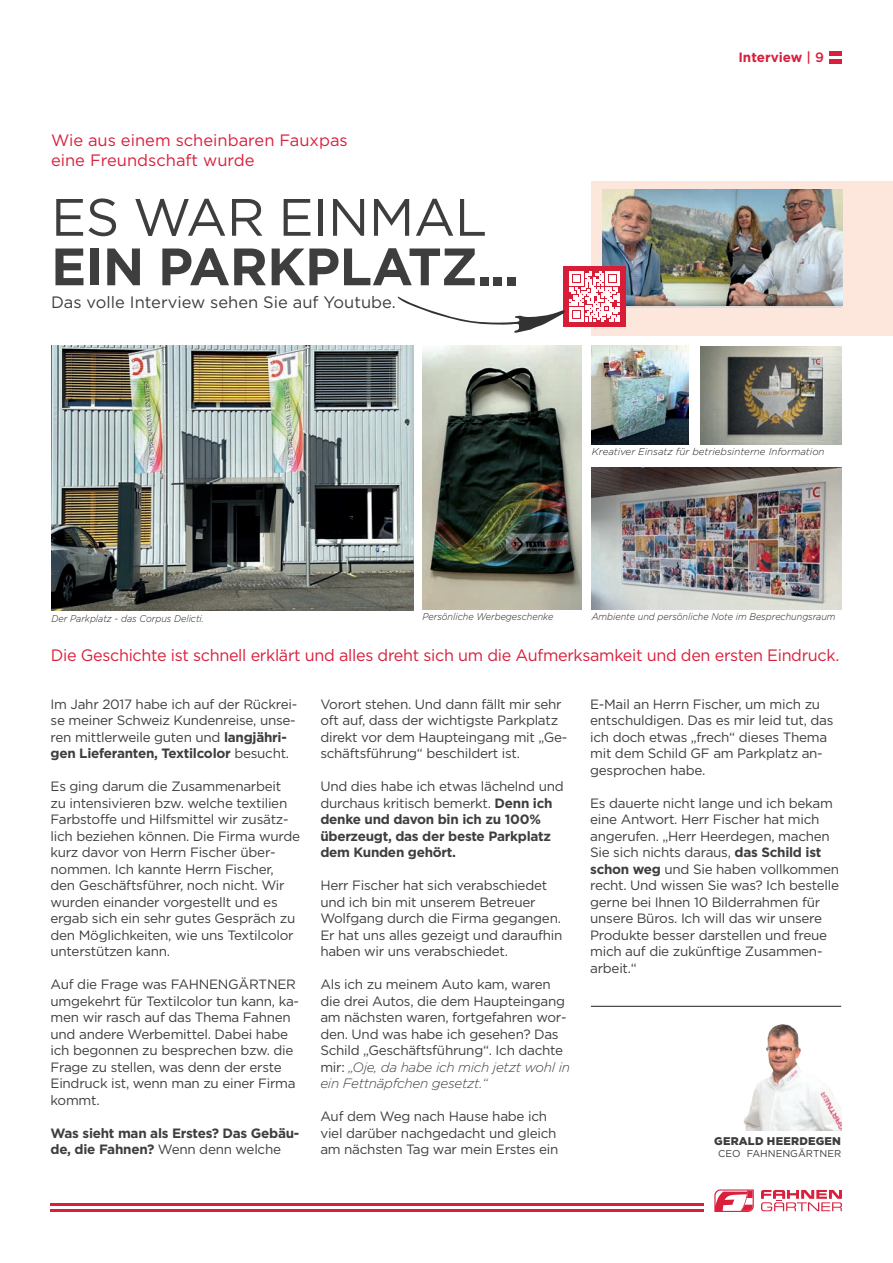
<style>
.page{position:relative;width:893px;height:1263px;background:#fff}
.page>*{position:absolute;margin:0;border:0;box-sizing:border-box;transform-origin:0 0}
.t1{font:700 52.5px "Gotham Pro";letter-spacing:-.01em;color:#3e3e3f}
.t2{font:52.5px "Gotham Pro";letter-spacing:-.01em;color:#3e3e3f}
.t3{font:16.5px "Gotham Pro";letter-spacing:-.02em;color:#da1f3d}
.t4{font:16.5px/19.8px "Gotham Pro";color:#da1f3d}
.t5{font:16.5px "Gotham Pro";color:#3e3e3f}
.t6{font:13.5px/16.5px "Gotham Pro";letter-spacing:-.02em;color:#3e3e3f}
.t7{font:700 13.5px/16.5px "Gotham Pro";letter-spacing:-.02em;color:#3e3e3f}
.t8{font:700 13.5px "Gotham Pro";color:#da1f3d}
.t9{font:900 11.25px "Gotham Pro";letter-spacing:.02em;color:#3e3e3f}
.t10{font:italic 300 9.9px "Gotham Pro";color:#231f20;scale:.92 1}
.t11{font:italic 300 9.9px "Gotham Pro";color:#231f20}
.t12{font:9.9px "Gotham Pro";color:#3e3e3f}
.s1{font-weight:500}
.s2{font-weight:700}
.s3{font-weight:400}
.s4{font-weight:300;font-style:italic}
</style>
<div class="page">
<hr style="left:51px;top:1203px;width:653px;height:3px;background:#da1f3d">
<hr style="left:51px;top:1209px;width:653px;height:3px;background:#da1f3d">
<svg style="left:714px;top:1189px;width:40px;height:23px"></svg>
<svg style="left:761px;top:1190px;width:81px;height:21px"></svg>
<hr style="left:829px;top:51px;width:13px;height:4px;background:#da1f3d">
<div style="left:829px;top:59px;width:13px;height:5px;background:#da1f3d"></div>
<img style="left:51px;top:346px;width:362px;height:265px">
<img style="left:592px;top:346px;width:97px;height:99px">
<img style="left:423px;top:346px;width:158px;height:264px">
<img style="left:700px;top:347px;width:142px;height:98px">
<img style="left:592px;top:468px;width:250px;height:142px">
<div style="left:592px;top:181px;width:301px;height:154px;background:#fde7dc"></div>
<img style="left:602px;top:189px;width:240px;height:117px">
<div style="left:563px;top:267px;width:63px;height:60px;background:#d81d37"></div>
<svg style="left:398px;top:272px;width:221px;height:61px"></svg>
<img style="left:743px;top:1024px;width:98px;height:106px">
<hr style="left:591px;top:1006px;width:250px;height:1px;background:#231f20">
<p class="t4" style="left:51px;top:130px;width:298px">Wie aus einem scheinbaren Fauxpas eine Freundschaft wurde</p>
<h1 class="t2" style="left:51px;top:188px;width:438px">ES WAR EINMAL</h1>
<h1 class="t1" style="left:51px;top:236px;width:469px">EIN PARKPLATZ...</h1>
<p class="t5" style="left:51px;top:293px;width:346px">Das volle Interview sehen Sie auf Youtube.</p>
<p class="t8" style="left:738px;top:49px;width:87px">Interview <span class="s1">| 9</span></p>
<p class="t11" style="left:592px;top:446px;width:234px">Kreativer Einsatz für betriebsinterne Information</p>
<p class="t10" style="left:52px;top:614px;width:167px">Der Parkplatz - das Corpus Delicti.</p>
<p class="t10" style="left:422px;top:611px;width:144px">Persönliche Werbegeschenke</p>
<p class="t10" style="left:592px;top:611px;width:267px">Ambiente und persönliche Note im Besprechungsraum</p>
<p class="t3" style="left:51px;top:646px;width:790px">Die Geschichte ist schnell erklärt und alles dreht sich um die Aufmerksamkeit und den ersten Eindruck.</p>
<p class="t6" style="left:51px;top:696px;width:248px">Im Jahr 2017 habe ich auf der Rückrei&shy;se meiner Schweiz Kundenreise, unse&shy;ren mittlerweile guten und <span class="s2">langjähri&shy;gen Lieferanten, Textilcolor</span> besucht.</p>
<p class="t6" style="left:51px;top:778px;width:251px">Es ging darum die Zusammenarbeit zu intensivieren bzw. welche textilien Farbstoffe und Hilfsmittel wir zusätz&shy;lich beziehen können. Die Firma wurde kurz davor von Herrn Fischer über&shy;nommen. Ich kannte Herrn Fischer, den Geschäftsführer, noch nicht. Wir wurden einander vorgestellt und es ergab sich ein sehr gutes Gespräch zu den Möglichkeiten, wie uns Textilcolor unterstützen kann.</p>
<p class="t6" style="left:51px;top:976px;width:250px">Auf die Frage was FAHNENGÄRTNER umgekehrt für Textilcolor tun kann, ka&shy;men wir rasch auf das Thema Fahnen und andere Werbemittel. Dabei habe ich begonnen zu besprechen bzw. die<br>Frage zu stellen, was denn der erste<br>Eindruck ist, wenn man zu einer Firma kommt.</p>
<p class="t7" style="left:51px;top:1124px;width:250px">Was sieht man als Erstes? Das Gebäu&shy;de, die Fahnen? <span class="s3">Wenn denn welche</span></p>
<p class="t6" style="left:320px;top:696px;width:248px">Vorort stehen. Und dann fällt mir sehr oft auf, dass der wichtigste Parkplatz direkt vor dem Haupteingang mit „Ge&shy;schäftsführung“ beschildert ist.</p>
<p class="t7" style="left:320px;top:778px;width:245px"><span class="s3">Und dies habe ich etwas lächelnd und durchaus kritisch bemerkt.</span> Denn ich denke und davon bin ich zu 100% überzeugt, das der beste Parkplatz dem Kunden gehört.</p>
<p class="t6" style="left:320px;top:877px;width:244px">Herr Fischer hat sich verabschiedet und ich bin mit unserem Betreuer Wolfgang durch die Firma gegangen.<br>Er hat uns alles gezeigt und daraufhin haben wir uns verabschiedet.</p>
<p class="t6" style="left:320px;top:976px;width:251px">Als ich zu meinem Auto kam, waren die drei Autos, die dem Haupteingang am nächsten waren, fortgefahren wor&shy;den. Und was habe ich gesehen? Das Schild „Geschäftsführung“. Ich dachte mir: <span class="s4">„Oje, da habe ich mich jetzt wohl in ein Fettnäpfchen gesetzt.“</span></p>
<p class="t6" style="left:320px;top:1108px;width:240px">Auf dem Weg nach Hause habe ich viel darüber nachgedacht und gleich am nächsten Tag war mein Erstes ein</p>
<p class="t6" style="left:590px;top:696px;width:245px">E-Mail an Herrn Fischer, um mich zu entschuldigen. Das es mir leid tut, das ich doch etwas „frech“ dieses Thema mit dem Schild GF am Parkplatz an&shy;gesprochen habe.</p>
<p class="t6" style="left:590px;top:795px;width:250px">Es dauerte nicht lange und ich bekam eine Antwort. Herr Fischer hat mich angerufen. „Herr Heerdegen, machen Sie sich nichts daraus, <span class="s2">das Schild ist schon weg</span> und Sie haben vollkommen recht. Und wissen Sie was? Ich bestelle gerne bei Ihnen 10 Bilderrahmen für unsere Büros. Ich will das wir unsere Produkte besser darstellen und freue mich auf die zukünftige Zusammen&shy;arbeit.“</p>
<p class="t9" style="left:714px;top:1134px;width:128px">GERALD HEERDEGEN</p>
<p class="t12" style="left:718px;top:1148px;width:124px">CEO FAHNENGÄRTNER</p>
</div>
